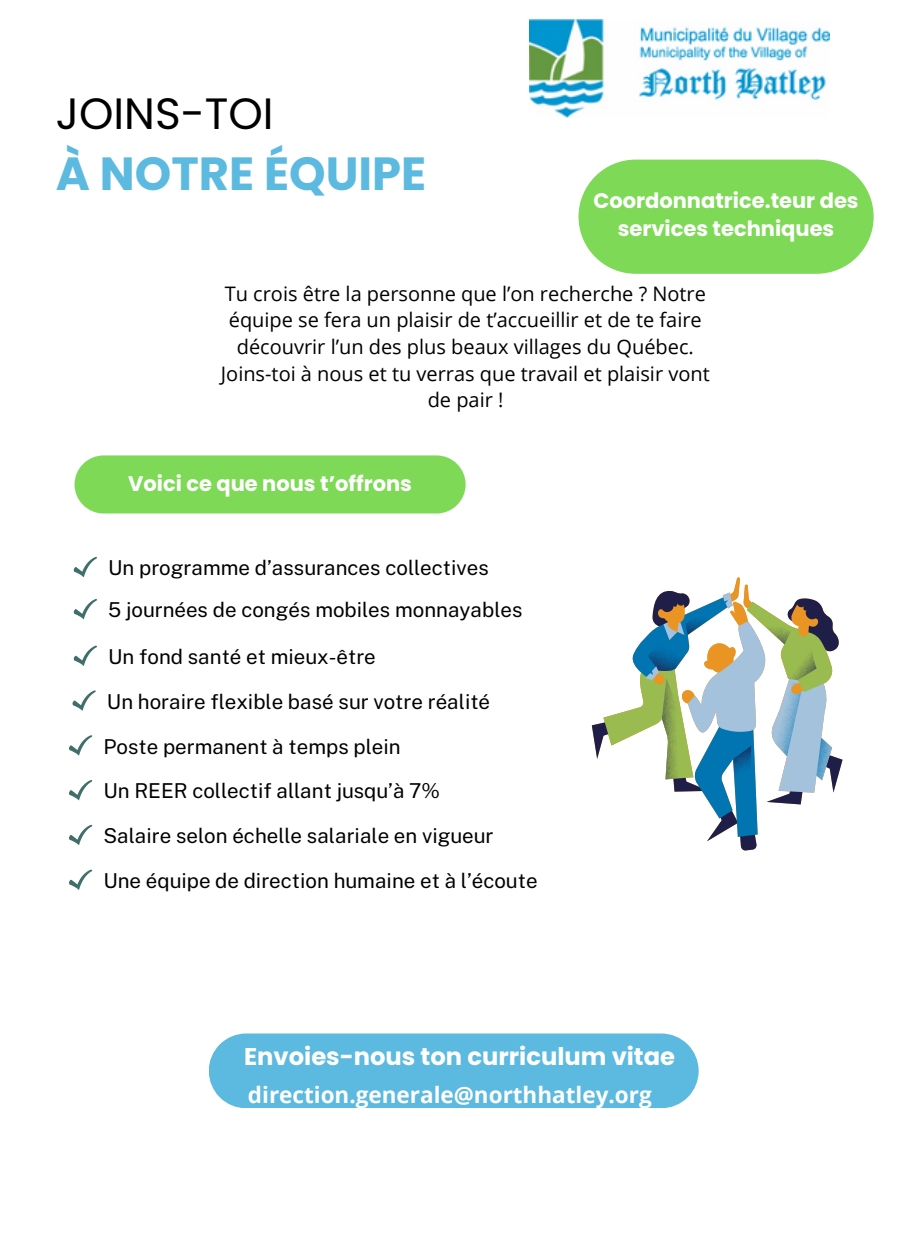
<style>
.page{position:relative;width:900px;height:1260px;background:#fff}
.page>*{position:absolute;margin:0;border:0;box-sizing:border-box;transform-origin:0 0}
.t1{font:700 46.5px "Poppins";color:#5cb9df}
.t2{font:43.75px "Poppins";color:#000}
.t3{font:700 24.25px "Poppins";color:#fff}
.t4{font:700 22.5px "Open Sans";color:#fff}
.t5{font:700 21px/28px "Poppins";color:#fff;text-align:center}
.t6{font:20.5px "Public Sans";color:#000}
.t7{font:20px/26.8px "Open Sans";color:#000;text-align:center}
</style>
<div class="page">
<hr style="left:592px;top:116px;width:233px;height:2px;background:#d9d9d9">
<div style="left:75px;top:455px;width:391px;height:59px;background:#7ed957;border-radius:29px"></div>
<div style="left:579px;top:160px;width:295px;height:114px;background:#7ed957;border-radius:57px"></div>
<div style="left:209px;top:1033px;width:490px;height:75px;background:#5cb9df"></div>
<svg style="left:74px;top:557px;width:23px;height:20px"></svg>
<svg style="left:74px;top:599px;width:23px;height:20px"></svg>
<svg style="left:74px;top:646px;width:23px;height:20px"></svg>
<svg style="left:72px;top:690px;width:24px;height:21px"></svg>
<svg style="left:69px;top:735px;width:23px;height:21px"></svg>
<svg style="left:69px;top:780px;width:23px;height:20px"></svg>
<svg style="left:69px;top:825px;width:23px;height:20px"></svg>
<svg style="left:69px;top:870px;width:23px;height:20px"></svg>
<img style="left:529px;top:20px;width:300px;height:97px">
<svg style="left:592px;top:577px;width:251px;height:274px"></svg>
<p class="t2" style="left:56px;top:83px;width:219px">JOINS-TOI</p>
<p class="t1" style="left:56px;top:141px;width:372px">À NOTRE ÉQUIPE</p>
<h1 class="t5" style="left:593px;top:187px;width:267px">Coordonnatrice.teur des services techniques</h1>
<p class="t7" style="left:221px;top:280px;width:490px">Tu crois être la personne que l’on recherche ? Notre équipe se fera un plaisir de t’accueillir et de te faire découvrir l’un des plus beaux villages du Québec.<br>Joins-toi à nous et tu verras que travail et plaisir vont de pair !</p>
<h2 class="t5" style="left:128px;top:470px;width:285px">Voici ce que nous t’offrons</h2>
<p class="t6" style="left:108px;top:556px;width:382px">Un programme d’assurances collectives</p>
<h4 class="t6" style="left:108px;top:598px;width:416px">5 journées de congés mobiles monnayables</h4>
<p class="t6" style="left:108px;top:645px;width:269px">Un fond santé et mieux-être</p>
<p class="t6" style="left:107px;top:689px;width:385px">Un horaire flexible basé sur votre réalité</p>
<p class="t6" style="left:103px;top:734px;width:299px">Poste permanent à temps plein</p>
<p class="t6" style="left:103px;top:779px;width:338px">Un REER collectif allant jusqu’à 7%</p>
<p class="t6" style="left:103px;top:824px;width:392px">Salaire selon échelle salariale en vigueur</p>
<p class="t6" style="left:103px;top:869px;width:436px">Une équipe de direction humaine et à l’écoute</p>
<h4 class="t3" style="left:244px;top:1039px;width:433px">Envoies-nous ton curriculum vitae</h4>
<p class="t4" style="left:248px;top:1079px;width:405px">direction.generale@northhatley.org</p>
</div>
